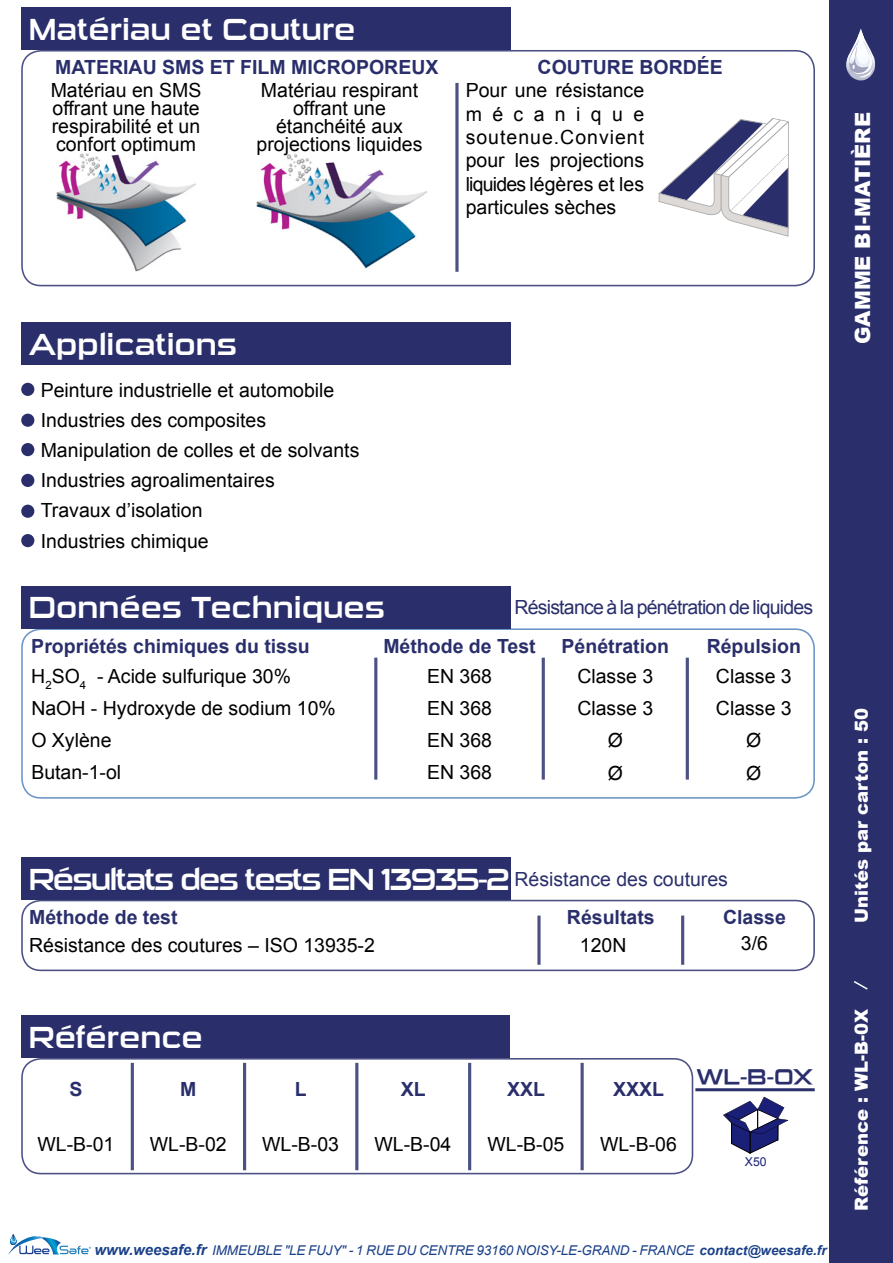
<style>
.page{position:relative;width:893px;height:1263px;background:#fff}
.page>*{position:absolute;margin:0;border:0;box-sizing:border-box;transform-origin:0 0}
.t1{font:30px "Sui Generis Rg";color:#fff}
.t2{font:30px "Sui Generis Rg";letter-spacing:-.055em;color:#fff}
.t3{font:22.5px "Sui Generis Rg";color:#2a2f6c}
.t4{font:900 21px "Arial";color:#fff}
.t5{font:19.5px/32.2px "Arial";color:#000;text-align:justify}
.t6{font:700 19.5px "Arial";color:#2a2f6c}
.t7{font:19.5px "Arial";letter-spacing:-.04em;color:#2a2f6c}
.t8{font:19.5px "Arial";color:#2a2f6c}
.t9{font:900 18px "Arial";color:#fff}
.t10{font:italic 13.5px "Arial";letter-spacing:-.01em;color:#1a4089}
.t11{font:12.15px "Arial";color:#1a1f77}
.t12{font:6.3px "Myriad Pro";color:#237fbe}
.s1{font-weight:700;font-size:15px}
.s2{font-weight:700}
</style>
<div class="page">
<div style="left:829px;top:0;width:64px;height:1263px;background:#2a2f6c"></div>
<svg style="left:846px;top:29px;width:29px;height:52px"></svg>
<img style="left:56px;top:153px;width:140px;height:119px">
<img style="left:257px;top:154px;width:170px;height:115px">
<div style="left:21px;top:50px;width:794px;height:236px;border:2px solid #2a2f6c;border-radius:19px"></div>
<svg style="left:455px;top:83px;width:4px;height:189px"></svg>
<svg style="left:8px;top:1234px;width:81px;height:21px"></svg>
<svg style="left:659px;top:118px;width:130px;height:118px"></svg>
<hr style="left:695px;top:1088px;width:120px;height:3px;background:#2a2f6c">
<svg style="left:723px;top:1097px;width:65px;height:56px"></svg>
<div style="left:21px;top:1058px;width:672px;height:116px;border:2px solid #2a2f6c;border-radius:19px"></div>
<hr style="left:355px;top:1063px;width:3px;height:107px;background:#2a2f6c">
<hr style="left:243px;top:1063px;width:3px;height:107px;background:#2a2f6c">
<hr style="left:131px;top:1063px;width:3px;height:107px;background:#2a2f6c">
<hr style="left:468px;top:1063px;width:3px;height:107px;background:#2a2f6c">
<hr style="left:581px;top:1063px;width:3px;height:107px;background:#2a2f6c">
<svg style="left:854px;top:981px;width:14px;height:9px"></svg>
<div style="left:21px;top:383px;width:13px;height:13px;background:#2a2f6c;border-radius:50%"></div>
<div style="left:21px;top:414px;width:13px;height:13px;background:#2a2f6c;border-radius:50%"></div>
<div style="left:21px;top:443px;width:13px;height:13px;background:#2a2f6c;border-radius:50%"></div>
<div style="left:21px;top:474px;width:13px;height:13px;background:#2a2f6c;border-radius:50%"></div>
<div style="left:21px;top:505px;width:13px;height:13px;background:#2a2f6c;border-radius:50%"></div>
<div style="left:21px;top:8px;width:489px;height:42px;background:#2a2f6c"></div>
<div style="left:21px;top:534px;width:13px;height:13px;background:#2a2f6c;border-radius:50%"></div>
<div style="left:21px;top:900px;width:794px;height:71px;border:2px solid #2a2f6c;border-radius:19px"></div>
<div style="left:21px;top:857px;width:489px;height:43px;background:#2a2f6c"></div>
<svg style="left:537px;top:915px;width:4px;height:50px"></svg>
<hr style="left:681px;top:915px;width:3px;height:50px;background:#2a2f6c">
<hr style="left:374px;top:658px;width:3px;height:121px;background:#2a2f6c">
<hr style="left:542px;top:658px;width:3px;height:121px;background:#2a2f6c">
<hr style="left:686px;top:658px;width:3px;height:121px;background:#2a2f6c">
<div style="left:21px;top:628px;width:794px;height:171px;border:2px solid #4f81bd;border-radius:19px"></div>
<div style="left:21px;top:586px;width:489px;height:42px;background:#2a2f6c"></div>
<div style="left:21px;top:1015px;width:489px;height:43px;background:#2a2f6c"></div>
<div style="left:21px;top:323px;width:489px;height:42px;background:#2a2f6c"></div>
<h1 class="t1" style="left:29px;top:12px;width:328px">Matériau et Couture</h1>
<p class="t6" style="left:55px;top:54px;width:385px">MATERIAU SMS ET FILM MICROPOREUX</p>
<p class="t5" style="left:51px;top:82px;width:152px;line-height:18px">Matériau en SMS offrant une haute respirabilité et un confort optimum</p>
<p class="t5" style="left:257px;top:82px;width:167px;line-height:18px;text-align:center">Matériau respirant offrant une étanchéité aux projections liquides</p>
<p class="t6" style="left:538px;top:54px;width:187px">COUTURE BORDÉE</p>
<p class="t5" style="left:466px;top:79px;width:180px;line-height:23.4px">Pour une résistance mécanique soutenue.Convient pour les projections liquides légères et les particules sèches</p>
<h1 class="t1" style="left:29px;top:327px;width:210px">Applications</h1>
<p class="t5" style="left:41px;top:374px;width:295px">Peinture industrielle et automobile</p>
<p class="t5" style="left:41px;top:404px;width:227px">Industries des composites</p>
<p class="t5" style="left:41px;top:435px;width:320px;line-height:30.2px">Manipulation de colles et de solvants<br>Industries agroalimentaires</p>
<p class="t5" style="left:41px;top:496px;width:169px;line-height:30.2px">Travaux d’isolation<br>Industries chimique</p>
<h1 class="t1" style="left:29px;top:590px;width:358px">Données Techniques</h1>
<p class="t7" style="left:514px;top:595px;width:300px">Résistance à la pénétration de liquides</p>
<p class="t6" style="left:31px;top:633px;width:280px">Propriétés chimiques du tissu</p>
<p class="t6" style="left:383px;top:633px;width:154px">Méthode de Test</p>
<p class="t6" style="left:562px;top:633px;width:109px">Pénétration</p>
<p class="t6" style="left:707px;top:633px;width:96px">Répulsion</p>
<p class="t5" style="left:577px;top:660px;width:77px">Classe 3</p>
<p class="t5" style="left:716px;top:660px;width:77px">Classe 3</p>
<p class="t5" style="left:577px;top:692px;width:77px">Classe 3</p>
<p class="t5" style="left:716px;top:692px;width:77px">Classe 3</p>
<p class="t5" style="left:608px;top:724px;width:17px">Ø</p>
<p class="t5" style="left:746px;top:725px;width:17px">Ø</p>
<p class="t5" style="left:608px;top:757px;width:17px">Ø</p>
<p class="t5" style="left:746px;top:757px;width:17px">Ø</p>
<p class="t5" style="left:31px;top:660px;width:306px;text-align:left">H<sub>2</sub>SO<sub>4</sub> - Acide sulfurique 30%<br>NaOH - Hydroxyde de sodium 10%<br>O Xylène<br>Butan-1-ol</p>
<p class="t5" style="left:427px;top:660px;width:67px">EN 368<br>EN 368<br>EN 368<br>EN 368</p>
<h1 class="t2" style="left:29px;top:862px;width:483px">Résultats des tests EN 13935-2</h1>
<p class="t8" style="left:514px;top:866px;width:215px">Résistance des coutures</p>
<p class="t6" style="left:567px;top:904px;width:89px">Résultats</p>
<p class="t5" style="left:580px;top:929px;width:48px">120N</p>
<p class="t6" style="left:29px;top:904px;width:150px">Méthode de test</p>
<p class="t6" style="left:723px;top:904px;width:64px">Classe</p>
<p class="t5" style="left:741px;top:927px;width:29px">3/6</p>
<p class="t5" style="left:29px;top:929px;width:347px">Résistance des coutures – ISO 13935-2</p>
<h1 class="t1" style="left:29px;top:1020px;width:176px">Référence</h1>
<p class="t6" style="left:70px;top:1076px;width:15px">S</p>
<p class="t6" style="left:180px;top:1076px;width:18px">M</p>
<p class="t6" style="left:295px;top:1076px;width:13px">L</p>
<p class="t6" style="left:401px;top:1076px;width:26px">XL</p>
<p class="t6" style="left:507px;top:1076px;width:39px">XXL</p>
<p class="t6" style="left:613px;top:1076px;width:52px">XXXL</p>
<p class="t5" style="left:38px;top:1128px;width:78px">WL-B-01</p>
<p class="t5" style="left:150px;top:1128px;width:78px">WL-B-02</p>
<p class="t5" style="left:262px;top:1128px;width:78px">WL-B-03</p>
<p class="t5" style="left:375px;top:1128px;width:78px">WL-B-04</p>
<p class="t5" style="left:487px;top:1128px;width:78px">WL-B-05</p>
<p class="t5" style="left:600px;top:1128px;width:78px">WL-B-06</p>
<p class="t3" style="left:697px;top:1063px;width:118px">WL-B-0X</p>
<p class="t11" style="left:745px;top:1153px;width:23px">X50</p>
<p class="t10" style="left:95px;top:1242px;width:733px"><span class="s1">www.weesafe.fr</span> IMMEUBLE "LE FUJY" - 1 RUE DU CENTRE 93160 NOISY-LE-GRAND - FRANCE <span class="s2">contact@weesafe.fr</span></p>
<p class="t12" style="left:89px;top:1245px;width:4px">®</p>
<p class="t4" style="left:847px;top:344px;width:233px;rotate:-90deg">GAMME BI-MATIÈRE</p>
<p class="t9" style="left:848px;top:923px;width:216px;rotate:-90deg">Unités par carton : 50</p>
<p class="t9" style="left:848px;top:1210px;width:203px;rotate:-90deg">Référence : WL-B-0X</p>
</div>
